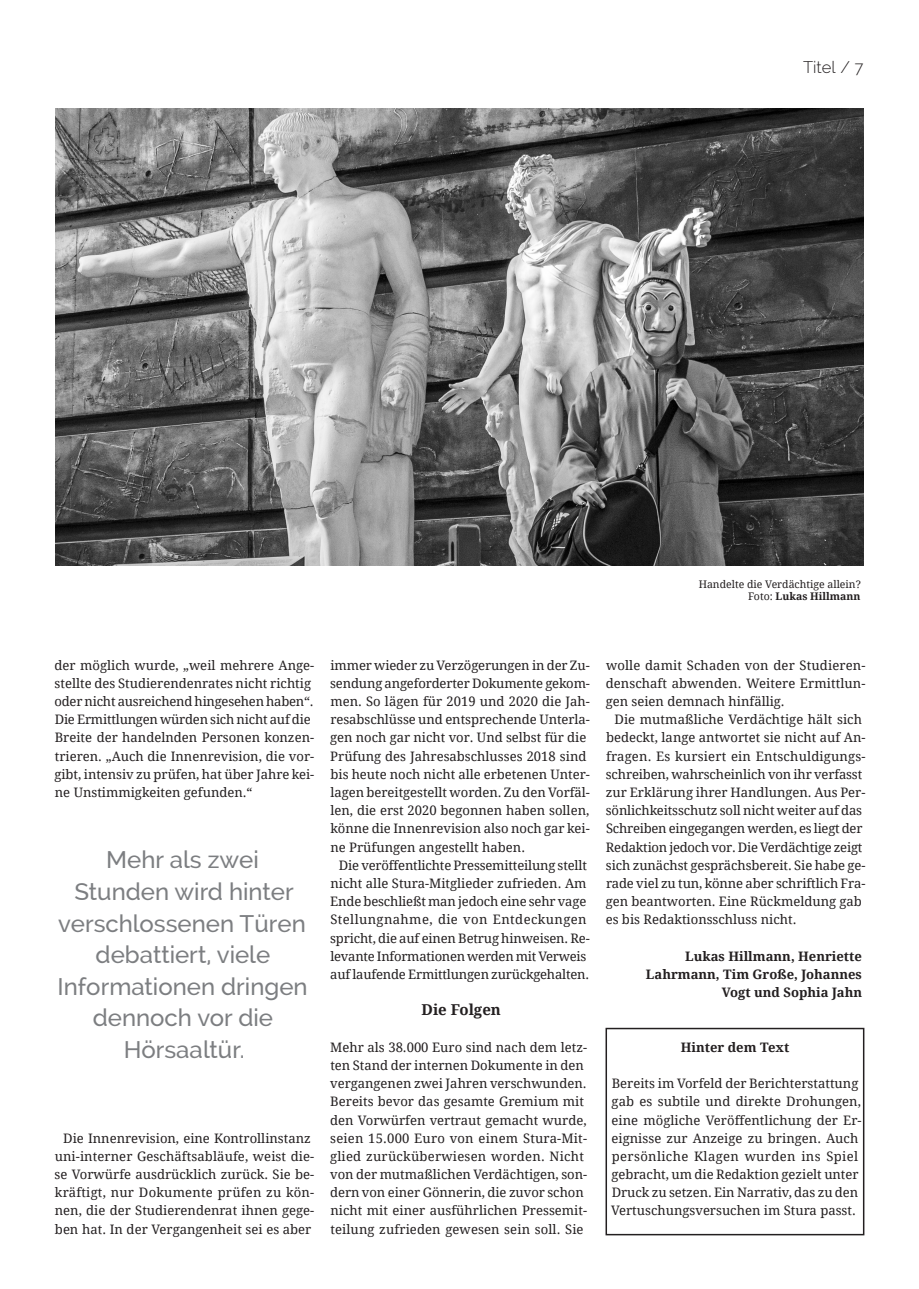
<style>
.page{position:relative;width:919px;height:1289px;background:#fff}
.page>*{position:absolute;margin:0;border:0;box-sizing:border-box;transform-origin:0 0}
.Lu_Zitat{font:500 24px/31.5px "Raleway";color:#7c7e81;text-align:center}
.t1{font:300 16.5px "Raleway";color:#231f20}
.LU_ZÜ{font:700 15px "Droid Serif";color:#231f20}
.Lu_Fortsetzung{font:13.05px/18.1px "Droid Serif";color:#231f20}
.Lu_Fließtext_nach_ZÜ{font:13.05px/18.1px "Droid Serif";color:#231f20}
.Meldungsautor{font:13.05px/18.1px "Droid Serif";color:#231f20}
.Lu_Fortsetzung-2{font:700 13.05px/18.1px "Droid Serif";color:#231f20;text-align:right}
.Meldungsautor-2{font:700 13.05px "Droid Serif";color:#231f20}
.Lu_BU_Artikel{font:10.5px "Droid Serif";color:#231f20}
.Lu_BU_Artikel-2{font:700 10.5px "Droid Serif";color:#231f20}
.s1{font-weight:400}
</style>
<div class="page">
<img style="left:55px;top:108px;width:808px;height:458px">
<div style="left:605px;top:1027px;width:259px;height:208px;border:2px solid #231f20"></div>
<p class="t1" style="left:803px;top:57px;width:62px">Titel / 7</p>
<p class="Lu_BU_Artikel" style="left:698px;top:576px;width:164px">Handelte die Verdächtige allein?</p>
<p class="Lu_BU_Artikel-2" style="left:748px;top:589px;width:114px"><span class="s1">Foto:</span> Lukas Hillmann</p>
<p class="Lu_Fortsetzung" style="left:54px;top:655px;width:261px">der möglich wurde, „weil mehrere Ange&shy;stellte des Studierendenrates nicht richtig oder nicht ausreichend hingesehen haben“.<br>Die Ermittlungen würden sich nicht auf die Breite der handelnden Personen konzen&shy;trieren. „Auch die Innenrevision, die vor&shy;gibt, intensiv zu prüfen, hat über Jahre kei&shy;ne Unstimmigkeiten gefunden.“</p>
<p class="Lu_Zitat" style="left:58px;top:844px;width:251px">Mehr als zwei<br>Stunden wird hinter verschlossenen Türen debattiert, viele<br>Informationen dringen dennoch vor die<br>Hörsaaltür.</p>
<p class="Lu_Fortsetzung" style="left:55px;top:1128px;width:261px;text-align:center">Die Innenrevision, eine Kontrollinstanz uni-interner Geschäftsabläufe, weist die&shy;se Vorwürfe ausdrücklich zurück. Sie be&shy;kräftigt, nur Dokumente prüfen zu kön&shy;nen, die der Studierendenrat ihnen gege&shy;ben hat. In der Vergangenheit sei es aber</p>
<p class="Lu_Fortsetzung" style="left:330px;top:655px;width:261px">immer wieder zu Verzögerungen in der Zu&shy;sendung angeforderter Dokumente gekom&shy;men. So lägen für 2019 und 2020 die Jah&shy;resabschlüsse und entsprechende Unterla&shy;gen noch gar nicht vor. Und selbst für die Prüfung des Jahresabschlusses 2018 sind bis heute noch nicht alle erbetenen Unter&shy;lagen bereitgestellt worden. Zu den Vorfäl&shy;len, die erst 2020 begonnen haben sollen, könne die Innenrevision also noch gar kei&shy;ne Prüfungen angestellt haben.</p>
<p class="Lu_Fortsetzung" style="left:330px;top:855px;width:261px;text-align:center">Die veröffentlichte Pressemitteilung stellt nicht alle Stura-Mitglieder zufrieden. Am Ende beschließt man jedoch eine sehr vage Stellungnahme, die von Entdeckungen spricht, die auf einen Betrug hinweisen. Re&shy;levante Informationen werden mit Verweis auf laufende Ermittlungen zurückgehalten.</p>
<p class="LU_ZÜ" style="left:421px;top:999px;width:81px">Die Folgen</p>
<p class="Lu_Fließtext_nach_ZÜ" style="left:330px;top:1037px;width:258px">Mehr als 38.000 Euro sind nach dem letz&shy;ten Stand der internen Dokumente in den vergangenen zwei Jahren verschwunden.<br>Bereits bevor das gesamte Gremium mit den Vorwürfen vertraut gemacht wurde, seien 15.000 Euro von einem Stura-Mit&shy;glied zurücküberwiesen worden. Nicht von der mutmaßlichen Verdächtigen, son&shy;dern von einer Gönnerin, die zuvor schon nicht mit einer ausführlichen Pressemit&shy;teilung zufrieden gewesen sein soll. Sie</p>
<p class="Lu_Fließtext_nach_ZÜ" style="left:605px;top:655px;width:261px;text-align:justify">wolle damit Schaden von der Studieren&shy;denschaft abwenden. Weitere Ermittlun&shy;gen seien demnach hinfällig.</p>
<p class="Lu_Fortsetzung" style="left:605px;top:710px;width:261px;text-indent:9px">Die mutmaßliche Verdächtige hält sich bedeckt, lange antwortet sie nicht auf An&shy;fragen. Es kursiert ein Entschuldigungs&shy;schreiben, wahrscheinlich von ihr verfasst zur Erklärung ihrer Handlungen. Aus Per&shy;sönlichkeitsschutz soll nicht weiter auf das Schreiben eingegangen werden, es liegt der Redaktion jedoch vor. Die Verdächtige zeigt sich zunächst gesprächsbereit. Sie habe ge&shy;rade viel zu tun, könne aber schriftlich Fra&shy;gen beantworten. Eine Rückmeldung gab es bis Redaktionsschluss nicht.</p>
<p class="Lu_Fortsetzung-2" style="left:685px;top:946px;width:178px">Lukas Hillmann, Henriette</p>
<p class="Lu_Fortsetzung-2" style="left:646px;top:964px;width:218px">Lahrmann, Tim Große, Johannes<br>Vogt und Sophia Jahn</p>
<p class="Meldungsautor-2" style="left:680px;top:1037px;width:110px">Hinter dem Text</p>
<p class="Meldungsautor" style="left:611px;top:1073px;width:252px">Bereits im Vorfeld der Berichterstattung gab es subtile und direkte Drohungen, eine mögliche Veröffentlichung der Er&shy;eignisse zur Anzeige zu bringen. Auch persönliche Klagen wurden ins Spiel gebracht, um die Redaktion gezielt unter Druck zu setzen. Ein Narrativ, das zu den Vertuschungsversuchen im Stura passt.</p>
</div>
